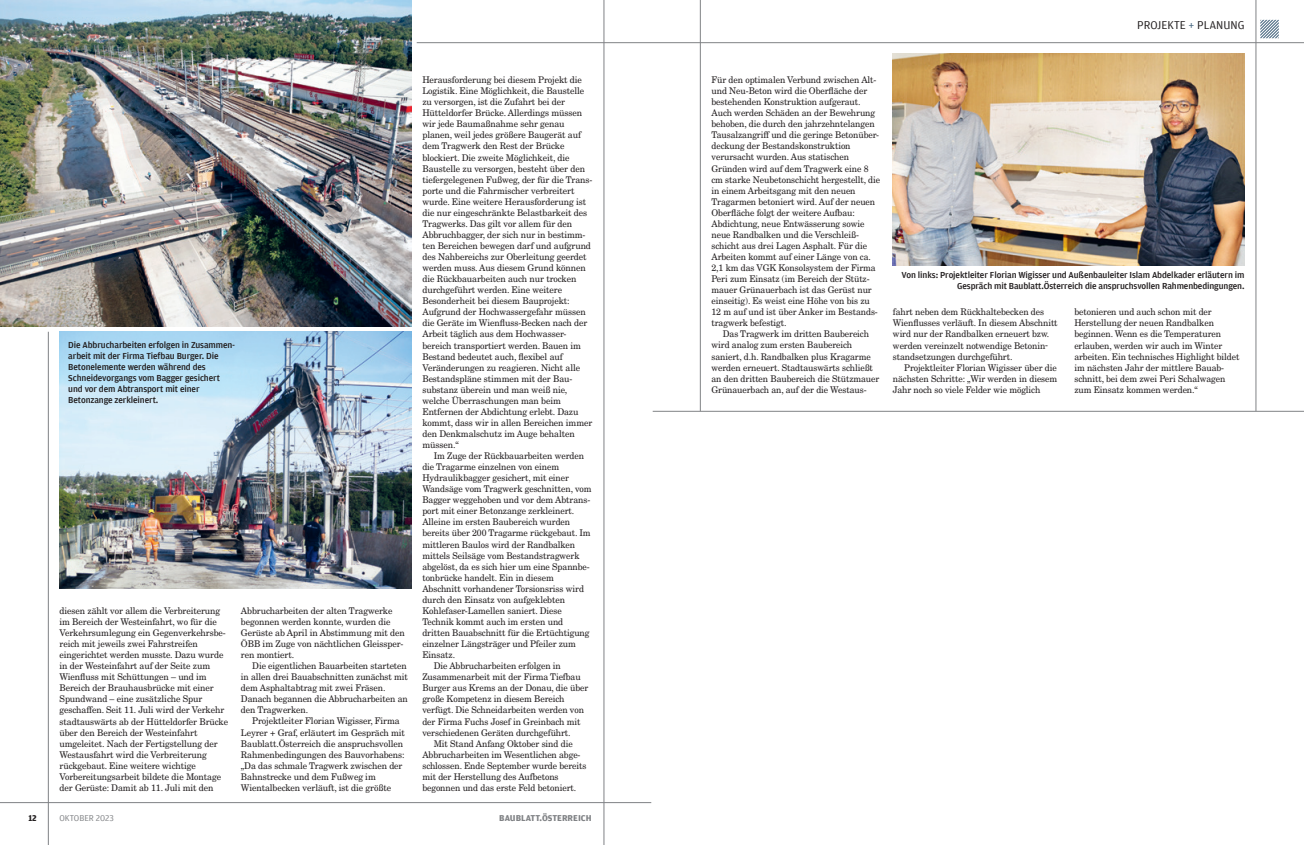
<style>
.page{position:relative;width:1304px;height:845px;background:#fff}
.page>*{position:absolute;margin:0;border:0;box-sizing:border-box;transform-origin:0 0}
.t1{font:12px "Amplitude";color:#231f20}
.t2{font:9.2px/11.1px "New Century Schlbk LT Std";letter-spacing:-.01em;color:#231f20;scale:.95 1}
.t3{font:9.2px/11.1px "New Century Schlbk LT Std";letter-spacing:-.01em;color:#231f20;scale:.96 1}
.t4{font:500 9.2px/11px "Amplitude";letter-spacing:-.01em;color:#231f20}
.t5{font:700 9px "Amplitude";color:#808285}
.t6{font:9px "Amplitude";color:#808285}
.t7{font:700 9px "Amplitude";color:#231f20}
.s1{color:#4b6a83}
</style>
<div class="page">
<hr style="left:652px;top:42px;width:652px;height:1px;background:#808285">
<hr style="left:604px;top:0;width:1px;height:845px;background:#808285">
<hr style="left:0;top:802px;width:651px;height:1px;background:#808285">
<hr style="left:417px;top:42px;width:235px;height:1px;background:#808285">
<hr style="left:48px;top:332px;width:1px;height:513px;background:#808285">
<hr style="left:700px;top:0;width:1px;height:411px;background:#808285">
<hr style="left:1256px;top:0;width:1px;height:411px;background:#808285">
<hr style="left:653px;top:411px;width:651px;height:1px;background:#808285">
<svg style="left:1260px;top:20px;width:19px;height:18px"></svg>
<img style="left:0;top:0;width:411px;height:326px">
<img style="left:60px;top:332px;width:351px;height:256px">
<img style="left:893px;top:53px;width:351px;height:212px">
<p class="t4" style="left:68px;top:339px;width:168px">Die Abbrucharbeiten erfolgen in Zusammen&shy;arbeit mit der Firma Tiefbau Burger. Die Betonelemente werden während des Schneidevorgangs vom Bagger gesichert und vor dem Abtransport mit einer Betonzange zerkleinert.</p>
<p class="t3" style="left:60px;top:605px;width:177px">diesen zählt vor allem die Verbreiterung im Bereich der Westeinfahrt, wo für die Verkehrsumlegung ein Gegenverkehrsbe&shy;reich mit jeweils zwei Fahrstreifen eingerichtet werden musste. Dazu wurde in der Westeinfahrt auf der Seite zum Wienfluss mit Schüttungen – und im Bereich der Brauhausbrücke mit einer Spundwand – eine zusätzliche Spur geschaffen. Seit 11. Juli wird der Verkehr stadtauswärts ab der Hütteldorfer Brücke über den Bereich der Westeinfahrt umgeleitet. Nach der Fertigstellung der Westausfahrt wird die Verbreiterung rückgebaut. Eine weitere wichtige Vorbereitungsarbeit bildete die Montage der Gerüste: Damit ab 11. Juli mit den</p>
<p class="t3" style="left:241px;top:605px;width:172px">Abbrucharbeiten der alten Tragwerke begonnen werden konnte, wurden die<br>Gerüste ab April in Abstimmung mit den<br>ÖBB im Zuge von nächtlichen Gleissper&shy;ren montiert.</p>
<p class="t2" style="left:241px;top:660px;width:177px;text-indent:11px">Die eigentlichen Bauarbeiten starteten in allen drei Bauabschnitten zunächst mit dem Asphaltabtrag mit zwei Fräsen.<br>Danach begannen die Abbrucharbeiten an den Tragwerken.</p>
<p class="t3" style="left:241px;top:715px;width:172px;text-indent:11px">Projektleiter Florian Wigisser, Firma Leyrer + Graf, erläutert im Gespräch mit Baublatt.Österreich die anspruchsvollen Rahmenbedingungen des Bauvorhabens: „Da das schmale Tragwerk zwischen der Bahnstrecke und dem Fußweg im Wientalbecken verläuft, ist die größte</p>
<p class="t3" style="left:422px;top:74px;width:179px">Herausforderung bei diesem Projekt die Logistik. Eine Möglichkeit, die Baustelle zu versorgen, ist die Zufahrt bei der Hütteldorfer Brücke. Allerdings müssen wir jede Baumaßnahme sehr genau planen, weil jedes größere Baugerät auf dem Tragwerk den Rest der Brücke blockiert. Die zweite Möglichkeit, die Baustelle zu versorgen, besteht über den tiefergelegenen Fußweg, der für die Trans&shy;porte und die Fahrmischer verbreitert wurde. Eine weitere Herausforderung ist die nur eingeschränkte Belastbarkeit des Tragwerks. Das gilt vor allem für den Abbruchbagger, der sich nur in bestimm&shy;ten Bereichen bewegen darf und aufgrund des Nahbereichs zur Oberleitung geerdet werden muss. Aus diesem Grund können die Rückbauarbeiten auch nur trocken durchgeführt werden. Eine weitere Besonderheit bei diesem Bauprojekt:<br>Aufgrund der Hochwassergefahr müssen die Geräte im Wienfluss-Becken nach der Arbeit täglich aus dem Hochwasser&shy;bereich transportiert werden. Bauen im Bestand bedeutet auch, flexibel auf Veränderungen zu reagieren. Nicht alle Bestandspläne stimmen mit der Bau&shy;substanz überein und man weiß nie, welche Überraschungen man beim Entfernen der Abdichtung erlebt. Dazu kommt, dass wir in allen Bereichen immer den Denkmalschutz im Auge behalten müssen.“</p>
<p class="t2" style="left:434px;top:450px;width:160px">Im Zuge der Rückbauarbeiten werden</p>
<p class="t2" style="left:422px;top:461px;width:145px">die Tragarme einzelnen von einem</p>
<p class="t2" style="left:422px;top:472px;width:156px">Hydraulikbagger gesichert, mit einer</p>
<p class="t2" style="left:422px;top:483px;width:180px">Wandsäge vom Tragwerk geschnitten, vom</p>
<p class="t2" style="left:422px;top:494px;width:178px">Bagger weggehoben und vor dem Abtrans-</p>
<p class="t2" style="left:422px;top:505px;width:161px">port mit einer Betonzange zerkleinert.</p>
<p class="t2" style="left:422px;top:516px;width:157px">Alleine im ersten Baubereich wurden</p>
<p class="t2" style="left:422px;top:527px;width:179px">bereits über 200 Tragarme rückgebaut. Im</p>
<p class="t2" style="left:422px;top:539px;width:162px">mittleren Baulos wird der Randbalken</p>
<p class="t2" style="left:422px;top:550px;width:167px">mittels Seilsäge vom Bestandstragwerk</p>
<p class="t2" style="left:422px;top:561px;width:178px">abgelöst, da es sich hier um eine Spannbe-</p>
<p class="t2" style="left:422px;top:572px;width:140px">tonbrücke handelt. Ein in diesem</p>
<p class="t2" style="left:422px;top:583px;width:172px">Abschnitt vorhandener Torsionsriss wird</p>
<p class="t2" style="left:422px;top:594px;width:152px">durch den Einsatz von aufgeklebten</p>
<p class="t2" style="left:422px;top:605px;width:148px">Kohlefaser-Lamellen saniert. Diese</p>
<p class="t2" style="left:422px;top:616px;width:150px">Technik kommt auch im ersten und</p>
<p class="t2" style="left:422px;top:627px;width:177px">dritten Bauabschnitt für die Ertüchtigung</p>
<p class="t2" style="left:422px;top:638px;width:163px">einzelner Längsträger und Pfeiler zum</p>
<p class="t2" style="left:422px;top:649px;width:36px">Einsatz.</p>
<p class="t2" style="left:434px;top:660px;width:135px">Die Abbrucharbeiten erfolgen in</p>
<p class="t2" style="left:422px;top:671px;width:168px">Zusammenarbeit mit der Firma Tiefbau</p>
<p class="t2" style="left:422px;top:682px;width:176px">Burger aus Krems an der Donau, die über</p>
<p class="t2" style="left:422px;top:693px;width:151px">große Kompetenz in diesem Bereich</p>
<p class="t2" style="left:422px;top:704px;width:172px">verfügt. Die Schneidarbeiten werden von</p>
<p class="t2" style="left:422px;top:715px;width:168px">der Firma Fuchs Josef in Greinbach mit</p>
<p class="t2" style="left:422px;top:727px;width:158px">verschiedenen Geräten durchgeführt.</p>
<p class="t2" style="left:434px;top:738px;width:148px">Mit Stand Anfang Oktober sind die</p>
<p class="t2" style="left:422px;top:749px;width:168px">Abbrucharbeiten im Wesentlichen abge-</p>
<p class="t2" style="left:422px;top:760px;width:174px">schlossen. Ende September wurde bereits</p>
<p class="t2" style="left:422px;top:771px;width:145px">mit der Herstellung des Aufbetons</p>
<p class="t2" style="left:422px;top:782px;width:163px">begonnen und das erste Feld betoniert.</p>
<p class="t7" style="left:29px;top:813px;width:10px">12</p>
<p class="t6" style="left:60px;top:813px;width:56px">OKTOBER 2023</p>
<p class="t5" style="left:499px;top:813px;width:94px">BAUBLATT.ÖSTERREICH</p>
<h1 class="t1" style="left:1137px;top:18px;width:109px">PROJEKTE <span class="s1">+</span> PLANUNG</h1>
<p class="t2" style="left:711px;top:74px;width:179px">Für den optimalen Verbund zwischen Alt&shy;und Neu-Beton wird die Oberfläche der bestehenden Konstruktion aufgeraut.<br>Auch werden Schäden an der Bewehrung behoben, die durch den jahrzehntelangen Tausalzangriff und die geringe Betonüber&shy;deckung der Bestandskonstruktion verursacht wurden. Aus statischen Gründen wird auf dem Tragwerk eine 8 cm starke Neubetonschicht hergestellt, die in einem Arbeitsgang mit den neuen Tragarmen betoniert wird. Auf der neuen Oberfläche folgt der weitere Aufbau:<br>Abdichtung, neue Entwässerung sowie neue Randbalken und die Verschleiß&shy;schicht aus drei Lagen Asphalt. Für die Arbeiten kommt auf einer Länge von ca.<br>2,1 km das VGK Konsolsystem der Firma Peri zum Einsatz (im Bereich der Stütz&shy;mauer Grünauerbach ist das Gerüst nur einseitig). Es weist eine Höhe von bis zu 12 m auf und ist über Anker im Bestands&shy;tragwerk befestigt.</p>
<p class="t2" style="left:711px;top:328px;width:178px;text-indent:11px">Das Tragwerk im dritten Baubereich wird analog zum ersten Baubereich saniert, d.h. Randbalken plus Kragarme werden erneuert. Stadtauswärts schließt an den dritten Baubereich die Stützmauer Grünauerbach an, auf der die Westaus-</p>
<p class="t4" style="left:902px;top:270px;width:344px;text-align:right">Von links: Projektleiter Florian Wigisser und Außenbauleiter Islam Abdelkader erläutern im<br>Gespräch mit Baublatt.Österreich die anspruchsvollen Rahmenbedingungen.</p>
<p class="t2" style="left:893px;top:306px;width:175px">fahrt neben dem Rückhaltebecken des Wienflusses verläuft. In diesem Abschnitt wird nur der Randbalken erneuert bzw. werden vereinzelt notwendige Betonin&shy;standsetzungen durchgeführt.</p>
<p class="t2" style="left:893px;top:362px;width:174px;text-align:justify;text-indent:11px">Projektleiter Florian Wigisser über die nächsten Schritte: „Wir werden in diesem Jahr noch so viele Felder wie möglich</p>
<p class="t2" style="left:1074px;top:306px;width:175px">betonieren und auch schon mit der Herstellung der neuen Randbalken beginnen. Wenn es die Temperaturen erlauben, werden wir auch im Winter arbeiten. Ein technisches Highlight bildet im nächsten Jahr der mittlere Bauab&shy;schnitt, bei dem zwei Peri Schalwagen zum Einsatz kommen werden.“</p>
</div>
